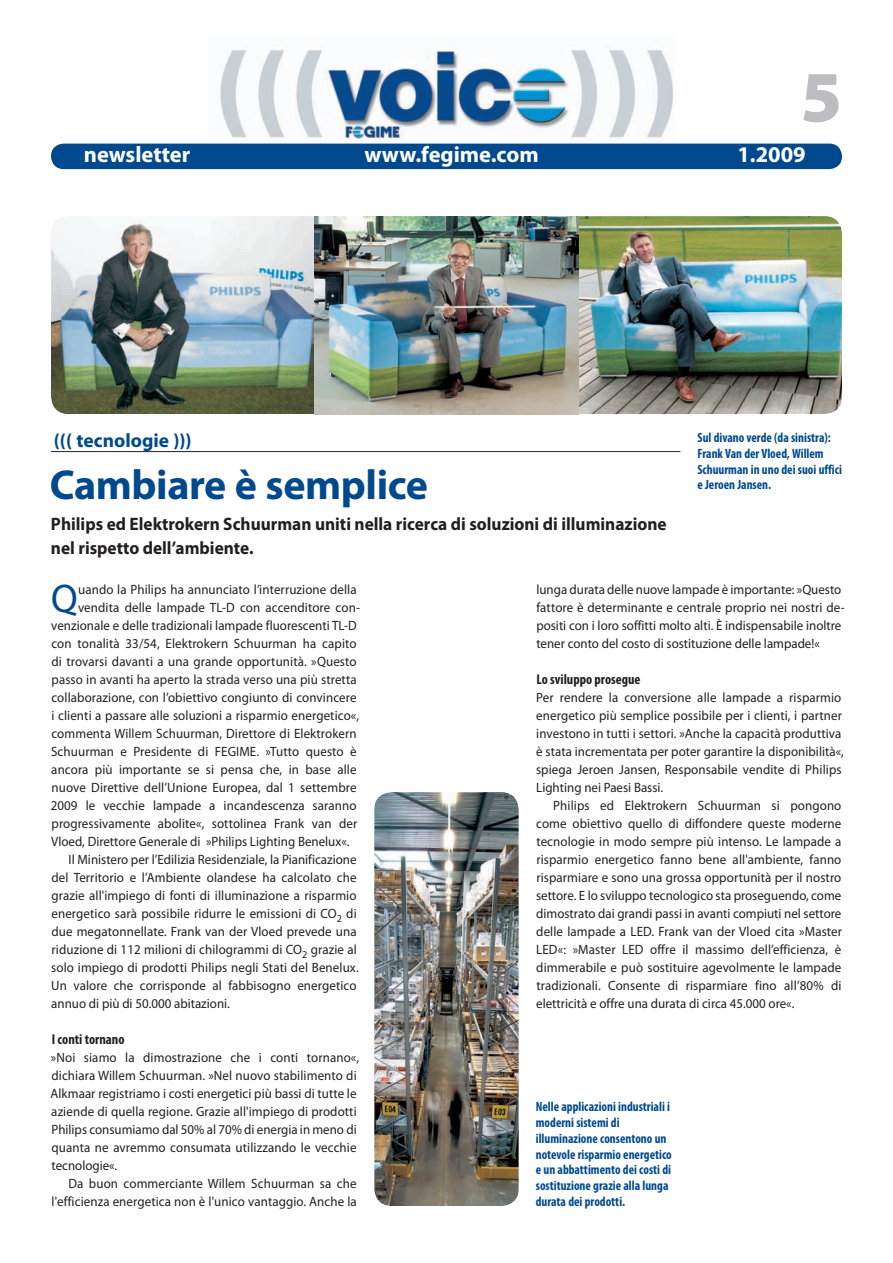
<style>
.page{position:relative;width:893px;height:1263px;background:#fff}
.page>*{position:absolute;margin:0;border:0;box-sizing:border-box;transform-origin:0 0}
.t1{font:900 72.75px "Myriad Pro";color:#bcbdc0}
.t2{font:700 42px "Myriad Pro";letter-spacing:-.01em;color:#01498e}
.t3{font:40.2px "Myriad Pro";color:#01498e;scale:.96 1}
.t4{font:700 22.5px "Myriad Pro";color:#fff}
.t5{font:700 19.5px "Myriad Pro";color:#01498e}
.t6{font:700 18px/24px "Myriad Pro";color:#231f20;scale:.96 1}
.t7{font:700 condensed 14.25px "Myriad Pro";color:#231f20}
.t8{font:13.5px/18px "Myriad Pro";letter-spacing:.01em;color:#231f20;scale:.96 1}
.t9{font:700 condensed 13.5px/15.8px "Myriad Pro";color:#01498e;scale:.96 1}
</style>
<div class="page">
<div style="left:51px;top:144px;width:791px;height:25px;background:#01498e;border-radius:13px"></div>
<img style="left:220px;top:46px;width:454px;height:93px">
<hr style="left:51px;top:451px;width:629px;height:1px;background:#231f20">
<img style="left:51px;top:216px;width:264px;height:198px">
<img style="left:578px;top:216px;width:264px;height:198px">
<img style="left:315px;top:216px;width:263px;height:198px">
<img style="left:374px;top:792px;width:145px;height:414px;border-radius:17px">
<h1 class="t1" style="left:800px;top:69px;width:43px">5</h1>
<h3 class="t4" style="left:84px;top:146px;width:108px">newsletter</h3>
<h3 class="t4" style="left:364px;top:146px;width:176px">www.fegime.com</h3>
<h3 class="t4" style="left:737px;top:146px;width:70px">1.2009</h3>
<h3 class="t5" style="left:54px;top:433px;width:139px">((( tecnologie )))</h3>
<h2 class="t2" style="left:50px;top:469px;width:380px">Cambiare è semplice</h2>
<h3 class="t6" style="left:51px;top:513px;width:643px">Philips ed Elektrokern Schuurman uniti nella ricerca di soluzioni di illuminazione nel rispetto dell’ambiente.</h3>
<p class="t9" style="left:697px;top:431px;width:152px">Sul divano verde (da sinistra):<br>Frank Van der Vloed, Willem<br>Schuurman in uno dei suoi uffici e Jeroen Jansen.</p>
<h3 class="t3" style="left:51px;top:583px;width:29px">Q</h3>
<p class="t8" style="left:78px;top:582px;width:292px">uando la Philips ha annunciato l’interruzione della</p>
<p class="t8" style="left:78px;top:600px;width:295px">vendita delle lampade TL-D con accenditore con-</p>
<p class="t8" style="left:51px;top:618px;width:320px">venzionale e delle tradizionali lampade fluorescenti TL-D</p>
<p class="t8" style="left:51px;top:636px;width:319px">con tonalità 33/54, Elektrokern Schuurman ha capito</p>
<p class="t8" style="left:51px;top:654px;width:319px">di trovarsi davanti a una grande opportunità. »Questo</p>
<p class="t8" style="left:52px;top:672px;width:319px">passo in avanti ha aperto la strada verso una più stretta</p>
<p class="t8" style="left:51px;top:690px;width:319px">collaborazione, con l’obiettivo congiunto di convincere</p>
<p class="t8" style="left:51px;top:708px;width:322px">i clienti a passare alle soluzioni a risparmio energetico«,</p>
<p class="t8" style="left:51px;top:726px;width:319px">commenta Willem Schuurman, Direttore di Elektrokern</p>
<p class="t8" style="left:51px;top:744px;width:320px">Schuurman e Presidente di FEGIME. »Tutto questo è</p>
<p class="t8" style="left:51px;top:762px;width:319px">ancora più importante se si pensa che, in base alle</p>
<p class="t8" style="left:52px;top:780px;width:319px">nuove Direttive dell’Unione Europea, dal 1 settembre</p>
<p class="t8" style="left:51px;top:798px;width:320px">2009 le vecchie lampade a incandescenza saranno</p>
<p class="t8" style="left:52px;top:816px;width:320px">progressivamente abolite«, sottolinea Frank van der</p>
<p class="t8" style="left:51px;top:834px;width:312px">Vloed, Direttore Generale di »Philips Lighting Benelux«.</p>
<p class="t8" style="left:68px;top:852px;width:302px">Il Ministero per l’Edilizia Residenziale, la Pianificazione</p>
<p class="t8" style="left:51px;top:870px;width:319px">del Territorio e l’Ambiente olandese ha calcolato che</p>
<p class="t8" style="left:51px;top:888px;width:319px">grazie all'impiego di fonti di illuminazione a risparmio</p>
<p class="t8" style="left:51px;top:906px;width:319px">energetico sarà possibile ridurre le emissioni di CO<sub>2</sub> di</p>
<p class="t8" style="left:51px;top:924px;width:319px">due megatonnellate. Frank van der Vloed prevede una</p>
<p class="t8" style="left:52px;top:942px;width:319px">riduzione di 112 milioni di chilogrammi di CO<sub>2</sub> grazie al</p>
<p class="t8" style="left:51px;top:960px;width:322px">solo impiego di prodotti Philips negli Stati del Benelux.</p>
<p class="t8" style="left:51px;top:978px;width:319px">Un valore che corrisponde al fabbisogno energetico</p>
<p class="t8" style="left:51px;top:996px;width:188px">annuo di più di 50.000 abitazioni.</p>
<p class="t7" style="left:52px;top:1034px;width:74px">I conti tornano</p>
<p class="t8" style="left:51px;top:1050px;width:323px">»Noi siamo la dimostrazione che i conti tornano«, dichiara Willem Schuurman. »Nel nuovo stabilimento di Alkmaar registriamo i costi energetici più bassi di tutte le aziende di quella regione. Grazie all'impiego di prodotti Philips consumiamo dal 50% al 70% di energia in meno di quanta ne avremmo consumata utilizzando le vecchie tecnologie«.</p>
<p class="t8" style="left:52px;top:1176px;width:319px;text-align:right">Da buon commerciante Willem Schuurman sa che l'efficienza energetica non è l'unico vantaggio. Anche la</p>
<p class="t8" style="left:536px;top:582px;width:323px">lunga durata delle nuove lampade è importante: »Questo fattore è determinante e centrale proprio nei nostri de&shy;positi con i loro soffitti molto alti. È indispensabile inoltre tener conto del costo di sostituzione delle lampade!«</p>
<p class="t7" style="left:536px;top:674px;width:106px">Lo sviluppo prosegue</p>
<p class="t8" style="left:536px;top:690px;width:322px">Per rendere la conversione alle lampade a risparmio energetico più semplice possibile per i clienti, i partner investono in tutti i settori. »Anche la capacità produttiva è stata incrementata per poter garantire la disponibilità«, spiega Jeroen Jansen, Responsabile vendite di Philips Lighting nei Paesi Bassi.</p>
<p class="t8" style="left:536px;top:798px;width:320px;text-align:justify;text-indent:17px">Philips ed Elektrokern Schuurman si pongono come obiettivo quello di diffondere queste moderne tecno logie in modo sempre più intenso. Le lampade a risparmio energetico fanno bene all'ambiente, fanno risparmiare e sono una grossa opportunità per il nostro settore. E lo sviluppo tecnologico sta proseguendo, come dimostrato dai grandi passi in avanti compiuti nel settore delle lampade a LED. Frank van der Vloed cita »Master LED«: »Master LED offre il massimo dell’efficienza, è dimmerabile e può sostituire agevolmente le lampade tradizionali. Consente di risparmiare fino all’80% di elettricità e offre una durata di circa 45.000 ore«.</p>
<p class="t9" style="left:536px;top:1100px;width:143px">Nelle applicazioni industriali i moderni sistemi di illuminazione consentono un notevole risparmio energetico e un abbattimento dei costi di sostituzione grazie alla lunga durata dei prodotti.</p>
</div>
